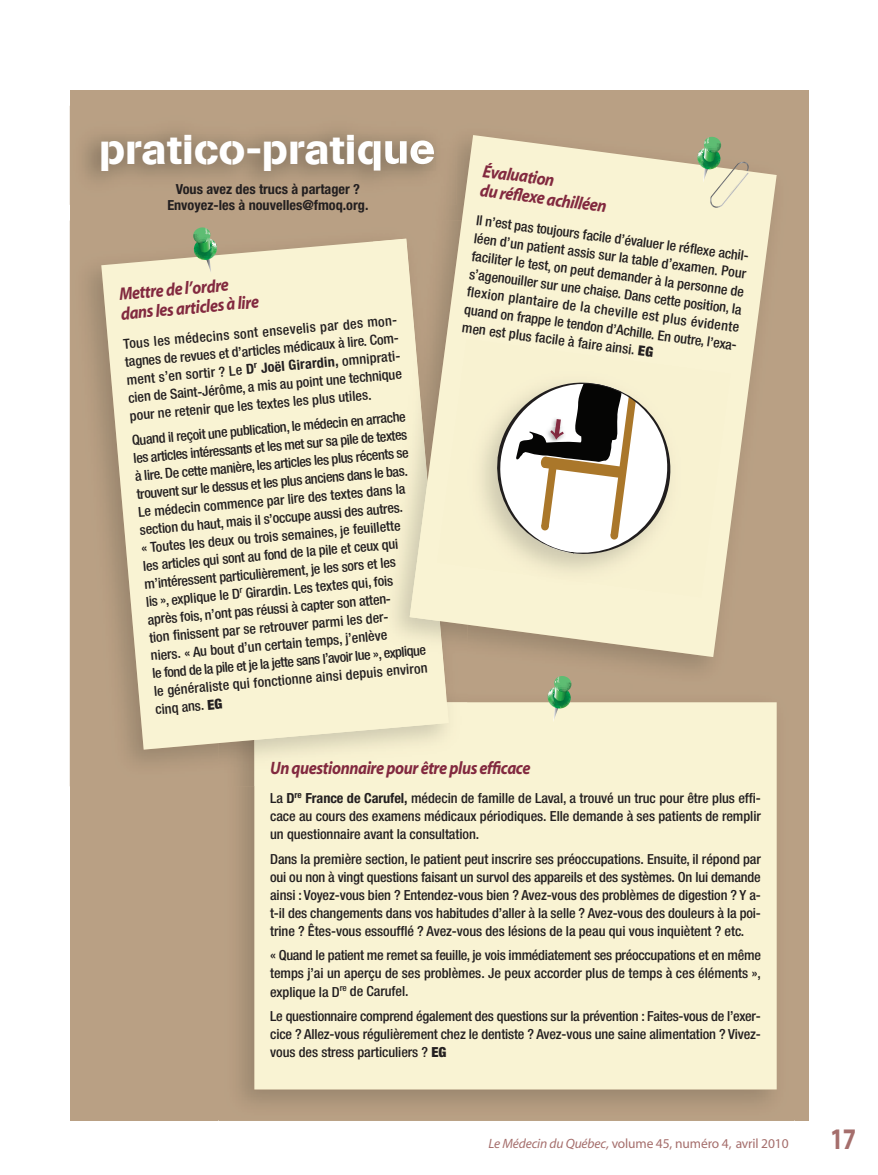
<style>
.page{position:relative;width:878px;height:1175px;background:#fff}
.page>*{position:absolute;margin:0;border:0;box-sizing:border-box;transform-origin:0 0}
.t1{font:41.25px "AG Book Stencil";color:#fff;scale:1.05 1}
.t2{font:700 30px "Myriad";color:#a56e6c;scale:.8 1}
.t3{font:italic 700 18px/19.5px "Myriad";letter-spacing:-.025em;color:#82293f;scale:.9 1}
.t4{font:500 condensed 13.95px/18px "Helvetica Neue";letter-spacing:-.005em;color:#231f20;text-align:justify}
.t5{font:700 condensed 13.95px/15.8px "Helvetica Neue";color:#231f20;text-align:center}
.t6{font:13.5px "Myriad";letter-spacing:-.01em;color:#a56e6c}
.s1{font-weight:700}
.s2{font-weight:900}
.s3{font-style:italic}
</style>
<div class="page">
<div style="left:70px;top:90px;width:738px;height:1030px;background:#b9a084"></div>
<img style="left:101px;top:134px;width:272px;height:37px">
<img style="left:218px;top:702px;width:576px;height:419px">
<div style="left:254px;top:702px;width:522px;height:387px;background:#f9f3d3"></div>
<img style="left:88px;top:269px;width:130px;height:493px">
<img style="left:218px;top:749px;width:36px;height:37px">
<img style="left:254px;top:702px;width:213px;height:84px">
<svg style="left:101px;top:241px;width:347px;height:508px;background:#f1e9c9"></svg>
<img style="left:373px;top:130px;width:58px;height:56px">
<img style="left:446px;top:684px;width:126px;height:9px">
<div style="left:373px;top:238px;width:73px;height:455px;background:#f9f3d3"></div>
<svg style="left:409px;top:135px;width:367px;height:522px;fill:#f9f3d3"></svg>
<svg style="left:547px;top:676px;width:24px;height:45px"></svg>
<svg style="left:193px;top:227px;width:24px;height:47px"></svg>
<img style="left:710px;top:200px;width:38px;height:8px">
<div style="left:437px;top:339px;width:293px;height:258px;background:#f8f2d2"></div>
<img style="left:461px;top:364px;width:225px;height:227px">
<svg style="left:492px;top:374px;width:183px;height:185px;background:#cfc9ba"></svg>
<svg style="left:697px;top:137px;width:51px;height:63px"></svg>
<h1 class="t1" style="left:99px;top:124px;width:322px">pratico-pratique</h1>
<p class="t5" style="left:167px;top:182px;width:202px">Vous avez des trucs à partager ?<br>Envoyez-les à nouvelles@fmoq.org.</p>
<p class="t3" style="left:118px;top:286px;width:155px;rotate:-5deg">Mettre de l’ordre dans les articles à lire</p>
<p class="t4" style="left:123px;top:336px;width:278px;text-align:left;rotate:-5deg">Tous les médecins sont ensevelis par des mon&shy;tagnes de revues et d’articles médicaux à lire. Com&shy;ment s’en sortir ? Le <span class="s1">D</span><sup>r</sup> <span class="s1">Joël Girardin,</span> omniprati&shy;cien de Saint-Jérôme, a mis au point une technique pour ne retenir que les textes les plus utiles.</p>
<p class="t4" style="left:131px;top:432px;width:276px;text-align:left;rotate:-5deg">Quand il reçoit une publication, le médecin en arrache les articles intéressants et les met sur sa pile de textes à lire. De cette manière, les articles les plus récents se trouvent sur le dessus et les plus anciens dans le bas.<br>Le médecin commence par lire des textes dans la section du haut, mais il s’occupe aussi des autres.<br>« Toutes les deux ou trois semaines, je feuillette les articles qui sont au fond de la pile et ceux qui m’intéressent particulièrement, je les sors et les<br>lis », explique le D<sup>r</sup> Girardin. Les textes qui, fois après fois, n’ont pas réussi à capter son atten-<br>tion fi nissent par se retrouver parmi les der&shy;niers. « Au bout d’un certain temps, j’enlève<br>le fond de la pile et je la jette sans l’avoir lue », explique le généraliste qui fonctionne ainsi depuis environ cinq ans. <span class="s2">EG</span></p>
<p class="t3" style="left:483px;top:162px;width:143px;rotate:7deg">Évaluation<br>du réfl exe achilléen</p>
<p class="t4" style="left:476px;top:213px;width:279px;text-align:left;rotate:7deg">Il n’est pas toujours facile d’évaluer le réfl exe achil&shy;léen d’un patient assis sur la table d’examen. Pour faciliter le test, on peut demander à la personne de s’agenouiller sur une chaise. Dans cette position, la flexion plantaire de la cheville est plus évidente quand on frappe le tendon d’Achille. En outre, l’exa&shy;men est plus facile à faire ainsi. <span class="s2">EG</span></p>
<p class="t3" style="left:270px;top:759px;width:291px">Un questionnaire pour être plus efficace</p>
<p class="t4" style="left:270px;top:790px;width:492px">La <span class="s1">D</span><sup>re</sup> <span class="s1">France de Carufel,</span> médecin de famille de Laval, a trouvé un truc pour être plus effi&shy;cace au cours des examens médicaux périodiques. Elle demande à ses patients de remplir un questionnaire avant la consultation.</p>
<p class="t4" style="left:270px;top:851px;width:492px">Dans la première section, le patient peut inscrire ses préoccupations. Ensuite, il répond par oui ou non à vingt questions faisant un survol des appareils et des systèmes. On lui demande ainsi : Voyez-vous bien ? Entendez-vous bien ? Avez-vous des problèmes de digestion ? Y a&shy;t-il des changements dans vos habitudes d’aller à la selle ? Avez-vous des douleurs à la poi&shy;trine ? Êtes-vous essoufflé ? Avez-vous des lésions de la peau qui vous inquiètent ? etc.</p>
<p class="t4" style="left:270px;top:947px;width:492px">« Quand le patient me remet sa feuille, je vois immédiatement ses préoccupations et en même temps j’ai un aperçu de ses problèmes. Je peux accorder plus de temps à ces éléments », explique la D<sup>re</sup> de Carufel.</p>
<p class="t4" style="left:270px;top:1008px;width:492px">Le questionnaire comprend également des questions sur la prévention : Faites-vous de l’exer&shy;cice ? Allez-vous régulièrement chez le dentiste ? Avez-vous une saine alimentation ? Vivez&shy;vous des stress particuliers ? <span class="s2">EG</span></p>
<p class="t6" style="left:488px;top:1138px;width:301px"><span class="s3">Le Médecin du Québec,</span> volume 45, numéro 4, avril 2010</p>
<h2 class="t2" style="left:830px;top:1127px;width:34px">17</h2>
</div>
